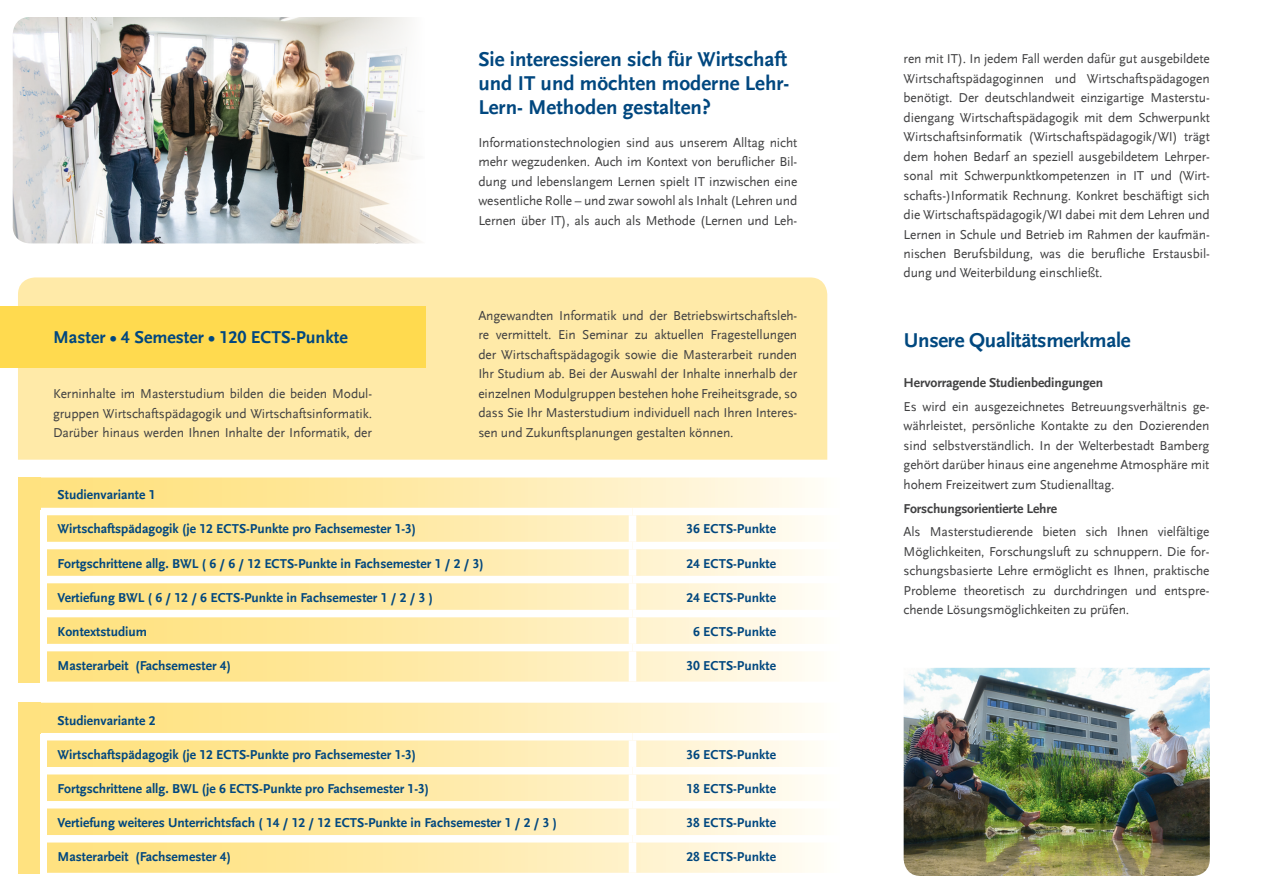
<style>
.page{position:relative;width:1263px;height:893px;background:#fff}
.page>*{position:absolute;margin:0;border:0;box-sizing:border-box;transform-origin:0 0}
.t1{font:700 21px/24px "UB Scala Sans";color:#00477f;text-align:justify}
.t2{font:700 21px "UB Scala Sans";letter-spacing:-.015em;color:#00487f}
.t3{font:700 18px "UB Scala Sans";color:#00477f}
.t4{font:13.5px/19.5px "UB Scala Sans";letter-spacing:-.01em;color:#414142;text-align:justify}
.t5{font:700 13.5px "UB Scala Sans";color:#00477f}
.t6{font:700 13.5px "UB Scala Sans";letter-spacing:-.01em;color:#414142}
</style>
<div class="page">
<img style="left:904px;top:668px;width:306px;height:208px">
<div style="left:18px;top:277px;width:809px;height:183px;background:#ffeaa8"></div>
<div style="left:0;top:306px;width:425px;height:62px;background:#ffda4f"></div>
<img style="left:13px;top:17px;width:407px;height:226px">
<svg style="left:40px;top:703px;width:775px;height:170px"></svg>
<div style="left:629px;top:740px;width:7px;height:27px;background:#fff"></div>
<div style="left:629px;top:774px;width:7px;height:27px;background:#fff"></div>
<div style="left:629px;top:808px;width:7px;height:27px;background:#fff"></div>
<div style="left:629px;top:842px;width:7px;height:31px;background:#fff"></div>
<div style="left:18px;top:733px;width:614px;height:7px;background:#fff"></div>
<div style="left:632px;top:733px;width:208px;height:7px;background:#fff"></div>
<div style="left:18px;top:767px;width:614px;height:7px;background:#fff"></div>
<div style="left:632px;top:767px;width:208px;height:7px;background:#fff"></div>
<div style="left:18px;top:801px;width:614px;height:7px;background:#fff"></div>
<div style="left:632px;top:801px;width:208px;height:7px;background:#fff"></div>
<div style="left:18px;top:835px;width:614px;height:7px;background:#fff"></div>
<div style="left:632px;top:835px;width:208px;height:7px;background:#fff"></div>
<svg style="left:40px;top:477px;width:775px;height:205px"></svg>
<div style="left:629px;top:515px;width:7px;height:27px;background:#fff"></div>
<div style="left:629px;top:549px;width:7px;height:27px;background:#fff"></div>
<div style="left:629px;top:583px;width:7px;height:27px;background:#fff"></div>
<div style="left:629px;top:617px;width:7px;height:27px;background:#fff"></div>
<div style="left:629px;top:651px;width:7px;height:31px;background:#fff"></div>
<div style="left:18px;top:508px;width:614px;height:7px;background:#fff"></div>
<div style="left:632px;top:508px;width:208px;height:7px;background:#fff"></div>
<div style="left:18px;top:542px;width:614px;height:7px;background:#fff"></div>
<div style="left:632px;top:542px;width:208px;height:7px;background:#fff"></div>
<div style="left:18px;top:576px;width:614px;height:7px;background:#fff"></div>
<div style="left:632px;top:576px;width:208px;height:7px;background:#fff"></div>
<div style="left:18px;top:610px;width:614px;height:7px;background:#fff"></div>
<div style="left:632px;top:610px;width:208px;height:7px;background:#fff"></div>
<div style="left:18px;top:644px;width:614px;height:7px;background:#fff"></div>
<div style="left:632px;top:644px;width:208px;height:7px;background:#fff"></div>
<div style="left:18px;top:477px;width:22px;height:205px;background:#ffe280"></div>
<div style="left:40px;top:511px;width:7px;height:178px;background:#fff"></div>
<div style="left:18px;top:703px;width:22px;height:171px;background:#ffe280"></div>
<div style="left:40px;top:734px;width:7px;height:149px;background:#fff"></div>
<h2 class="t3" style="left:53px;top:326px;width:296px">Master • 4 Semester • 120 ECTS-Punkte</h2>
<p class="t4" style="left:53px;top:384px;width:320px">Kerninhalte im Masterstudium bilden die beiden Modul&shy;gruppen Wirtschaftspädagogik und Wirtschaftsinformatik.<br>Darüber hinaus werden Ihnen Inhalte der Informatik, der</p>
<h1 class="t1" style="left:478px;top:48px;width:312px">Sie interessieren sich für Wirtschaft und IT und möchten moderne Lehr-Lern- Methoden gestalten?</h1>
<p class="t4" style="left:478px;top:133px;width:320px">Informationstechnologien sind aus unserem Alltag nicht mehr wegzudenken. Auch im Kontext von beruflicher Bil&shy;dung und lebenslangem Lernen spielt IT inzwischen eine wesentliche Rolle – und zwar sowohl als Inhalt (Lehren und Lernen über IT), als auch als Methode (Lernen und Leh-</p>
<p class="t4" style="left:478px;top:305px;width:320px">Angewandten Informatik und der Betriebswirtschaftsleh&shy;re vermittelt. Ein Seminar zu aktuellen Fragestellungen der Wirtschaftspädagogik sowie die Masterarbeit runden Ihr Studium ab. Bei der Auswahl der Inhalte innerhalb der einzelnen Modulgruppen bestehen hohe Freiheitsgrade, so dass Sie Ihr Masterstudium individuell nach Ihren Interes&shy;sen und Zukunftsplanungen gestalten können.</p>
<p class="t5" style="left:58px;top:487px;width:99px">Studienvariante 1</p>
<p class="t5" style="left:58px;top:521px;width:360px">Wirtschaftspädagogik (je 12 ECTS-Punkte pro Fachsemester 1-3)</p>
<p class="t5" style="left:686px;top:521px;width:91px">36 ECTS-Punkte</p>
<p class="t5" style="left:58px;top:555px;width:427px">Fortgschrittene allg. BWL ( 6 / 6 / 12 ECTS-Punkte in Fachsemester 1 / 2 / 3)</p>
<p class="t5" style="left:686px;top:555px;width:91px">24 ECTS-Punkte</p>
<p class="t5" style="left:58px;top:589px;width:377px">Vertiefung BWL ( 6 / 12 / 6 ECTS-Punkte in Fachsemester 1 / 2 / 3 )</p>
<p class="t5" style="left:686px;top:589px;width:91px">24 ECTS-Punkte</p>
<p class="t5" style="left:58px;top:623px;width:91px">Kontextstudium</p>
<p class="t5" style="left:693px;top:623px;width:84px">6 ECTS-Punkte</p>
<p class="t5" style="left:58px;top:657px;width:175px">Masterarbeit (Fachsemester 4)</p>
<p class="t5" style="left:686px;top:657px;width:91px">30 ECTS-Punkte</p>
<p class="t5" style="left:58px;top:712px;width:99px">Studienvariante 2</p>
<p class="t5" style="left:58px;top:746px;width:360px">Wirtschaftspädagogik (je 12 ECTS-Punkte pro Fachsemester 1-3)</p>
<p class="t5" style="left:686px;top:746px;width:91px">36 ECTS-Punkte</p>
<p class="t5" style="left:58px;top:780px;width:373px">Fortgschrittene allg. BWL (je 6 ECTS-Punkte pro Fachsemester 1-3)</p>
<p class="t5" style="left:686px;top:780px;width:91px">18 ECTS-Punkte</p>
<p class="t5" style="left:58px;top:814px;width:501px">Vertiefung weiteres Unterrichtsfach ( 14 / 12 / 12 ECTS-Punkte in Fachsemester 1 / 2 / 3 )</p>
<p class="t5" style="left:686px;top:814px;width:91px">38 ECTS-Punkte</p>
<p class="t5" style="left:58px;top:848px;width:175px">Masterarbeit (Fachsemester 4)</p>
<p class="t5" style="left:686px;top:848px;width:91px">28 ECTS-Punkte</p>
<p class="t4" style="left:904px;top:49px;width:308px">ren mit IT). In jedem Fall werden dafür gut ausgebildete Wirtschaftspädagoginnen und Wirtschaftspädagogen benötigt. Der deutschlandweit einzigartige Masterstu&shy;diengang Wirtschaftspädagogik mit dem Schwerpunkt Wirtschaftsinformatik (Wirtschaftspädagogik/WI) trägt dem hohen Bedarf an speziell ausgebildetem Lehrper&shy;sonal mit Schwerpunktkompetenzen in IT und (Wirt&shy;schafts-)Informatik Rechnung. Konkret beschäftigt sich die Wirtschaftspädagogik/WI dabei mit dem Lehren und Lernen in Schule und Betrieb im Rahmen der kaufmän&shy;nischen Berufsbildung, was die berufliche Erstausbil&shy;dung und Weiterbildung einschließt.</p>
<h1 class="t2" style="left:904px;top:328px;width:228px">Unsere Qualitätsmerkmale</h1>
<p class="t6" style="left:904px;top:375px;width:201px">Hervorragende Studienbedingungen</p>
<p class="t4" style="left:904px;top:397px;width:307px">Es wird ein ausgezeichnetes Betreuungsverhältnis ge&shy;währleistet, persönliche Kontakte zu den Dozierenden sind selbstverständlich. In der Welterbestadt Bamberg gehört darüber hinaus eine angenehme Atmosphäre mit hohem Freizeitwert zum Studienalltag.</p>
<p class="t6" style="left:904px;top:500px;width:155px">Forschungsorientierte Lehre</p>
<p class="t4" style="left:904px;top:522px;width:307px">Als Masterstudierende bieten sich Ihnen vielfältige Möglichkeiten, Forschungsluft zu schnuppern. Die for&shy;schungsbasierte Lehre ermöglicht es Ihnen, praktische Probleme theoretisch zu durchdringen und entspre&shy;chende Lösungsmöglichkeiten zu prüfen.</p>
</div>
